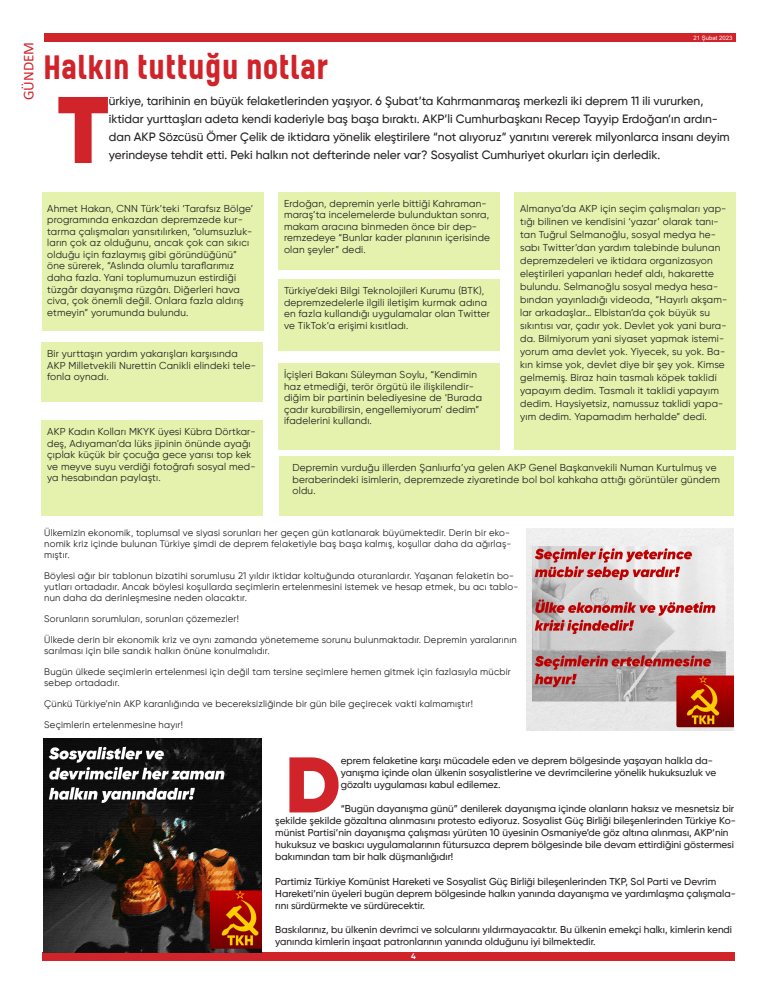
<style>
.page{position:relative;width:777px;height:993px;background:#fff}
.page>*{position:absolute;margin:0;border:0;box-sizing:border-box;transform-origin:0 0}
.t1{font:900 94.3px "Gilroy";color:#d1232a}
.t2{font:900 78.6px "Gilroy";color:#d1232a}
.t3{font:700 39px "Kelpt A1";color:#d1232a}
.t4{font:15px "Calibri";color:#d1232a}
.t5{font:500 12px/18px "Gilroy";color:#231f20}
.t6{font:10px/11.5px "Gilroy";letter-spacing:.02em;color:#231f20}
.t7{font:500 10px/12px "Gilroy";color:#231f20}
.t8{font:9.5px/11px "Gilroy";letter-spacing:.02em;color:#231f20}
.t9{font:700 8px "Gilroy";color:#fff}
.t10{font:6px "Arial";color:#fff}
</style>
<div class="page">
<div style="left:44px;top:33px;width:692px;height:9px;background:#d1232a"></div>
<div style="left:42px;top:952px;width:692px;height:8px;background:#d1232a"></div>
<img style="left:526px;top:528px;width:208px;height:201px">
<img style="left:43px;top:738px;width:218px;height:214px">
<div style="left:42px;top:192px;width:222px;height:138px;background:#e4f2ae"></div>
<div style="left:278px;top:192px;width:221px;height:77px;background:#e4f2ae"></div>
<div style="left:278px;top:279px;width:221px;height:72px;background:#e4f2ae"></div>
<div style="left:514px;top:192px;width:222px;height:257px;background:#e4f2ae"></div>
<div style="left:279px;top:456px;width:455px;height:59px;background:#e4f2ae"></div>
<div style="left:41px;top:342px;width:222px;height:60px;background:#e4f2ae"></div>
<div style="left:278px;top:363px;width:221px;height:86px;background:#e4f2ae"></div>
<div style="left:41px;top:420px;width:222px;height:95px;background:#e4f2ae"></div>
<h3 class="t4" style="left:18px;top:100px;width:60px;rotate:-90deg">GÜNDEM</h3>
<p class="t3" style="left:43px;top:45px;width:287px">Halkın tuttuğu notlar</p>
<p class="t10" style="left:693px;top:33px;width:41px">21 Şubat 2023</p>
<p class="t1" style="left:57px;top:70px;width:53px">T</p>
<p class="t5" style="left:109px;top:92px;width:622px">ürkiye, tarihinin en büyük felaketlerinden yaşıyor. 6 Şubat’ta Kahrmanmaraş merkezli iki deprem 11 ili vururken, iktidar yurttaşları adeta kendi kaderiyle baş başa bıraktı. AKP’li Cumhurbaşkanı Recep Tayyip Erdoğan’ın ardın&shy;dan AKP Sözcüsü Ömer Çelik de iktidara yönelik eleştirilere “not alıyoruz” yanıtını vererek milyonlarca insanı deyim yerindeyse tehdit etti. Peki halkın not defterinde neler var? Sosyalist Cumhuriyet okurları için derledik.</p>
<p class="t6" style="left:47px;top:202px;width:207px">Ahmet Hakan, CNN Türk’teki ‘Tarafsız Bölge’ programında enkazdan depremzede kur&shy;tarma çalışmaları yansıtılırken, “olumsuzluk&shy;ların çok az olduğunu, ancak çok can sıkıcı olduğu için fazlaymış gibi göründüğünü” öne sürerek, “Aslında olumlu taraflarımız daha fazla. Yani toplumumuzun estirdiği tüzgâr dayanışma rüzgârı. Diğerleri hava civa, çok önemli değil. Onlara fazla aldırış etmeyin” yorumunda bulundu.</p>
<p class="t6" style="left:47px;top:347px;width:210px">Bir yurttaşın yardım yakarışları karşısında<br>AKP Milletvekili Nurettin Canikli elindeki tele&shy;fonla oynadı.</p>
<p class="t6" style="left:47px;top:425px;width:210px">AKP Kadın Kolları MKYK üyesi Kübra Dörtkar&shy;deş, Adıyaman’da lüks jipinin önünde ayağı çıplak küçük bir çocuğa gece yarısı top kek ve meyve suyu verdiği fotoğrafı sosyal med&shy;ya hesabından paylaştı.</p>
<p class="t6" style="left:284px;top:197px;width:207px">Erdoğan, depremin yerle bittiği Kahraman&shy;maraş’ta incelemelerde bulunduktan sonra, makam aracına binmeden önce bir dep&shy;remzedeye “Bunlar kader planının içerisinde olan şeyler” dedi.</p>
<p class="t6" style="left:284px;top:284px;width:207px">Türkiye’deki Bilgi Teknolojileri Kurumu (BTK), depremzedelerle ilgili iletişim kurmak adına en fazla kullandığı uygulamalar olan Twitter ve TikTok’a erişimi kısıtladı.</p>
<p class="t6" style="left:284px;top:368px;width:199px">İçişleri Bakanı Süleyman Soylu, “Kendimin haz etmediği, terör örgütü ile ilişkilendir&shy;diğim bir partinin belediyesine de ‘Burada çadır kurabilirsin, engellemiyorum’ dedim” ifadelerini kullandı.</p>
<p class="t6" style="left:520px;top:202px;width:209px;line-height:13px">Almanya’da AKP için seçim çalışmaları yap&shy;tığı bilinen ve kendisini ‘yazar’ olarak tanı&shy;tan Tuğrul Selmanoğlu, sosyal medya he&shy;sabı Twitter’dan yardım talebinde bulunan depremzedeleri ve iktidara organizasyon eleştirileri yapanları hedef aldı, hakarette bulundu. Selmanoğlu sosyal medya hesa&shy;bından yayınladığı videoda, “Hayırlı akşam&shy;lar arkadaşlar… Elbistan’da çok büyük su sıkıntısı var, çadır yok. Devlet yok yani bura&shy;da. Bilmiyorum yani siyaset yapmak istemi&shy;yorum ama devlet yok. Yiyecek, su yok. Ba&shy;kın kimse yok, devlet diye bir şey yok. Kimse gelmemiş. Biraz hain tasmalı köpek taklidi yapayım dedim. Tasmalı it taklidi yapayım dedim. Haysiyetsiz, namussuz taklidi yapa&shy;yım dedim. Yapamadım herhalde” dedi.</p>
<p class="t6" style="left:292px;top:461px;width:429px">Depremin vurduğu illerden Şanlıurfa’ya gelen AKP Genel Başkanvekili Numan Kurtulmuş ve beraberindeki isimlerin, depremzede ziyaretinde bol bol kahkaha attığı görüntüler gündem oldu.</p>
<p class="t8" style="left:44px;top:526px;width:468px">Ülkemizin ekonomik, toplumsal ve siyasi sorunları her geçen gün katlanarak büyümektedir. Derin bir eko&shy;nomik kriz içinde bulunan Türkiye şimdi de deprem felaketiyle baş başa kalmış, koşullar daha da ağırlaş&shy;mıştır.</p>
<p class="t8" style="left:44px;top:569px;width:475px">Böylesi ağır bir tablonun bizatihi sorumlusu 21 yıldır iktidar koltuğunda oturanlardır. Yaşanan felaketin bo&shy;yutları ortadadır. Ancak böylesi koşullarda seçimlerin ertelenmesini istemek ve hesap etmek, bu acı tablo&shy;nun daha da derinleşmesine neden olacaktır.</p>
<p class="t8" style="left:44px;top:612px;width:196px">Sorunların sorumluları, sorunları çözemezler!</p>
<p class="t8" style="left:44px;top:633px;width:474px">Ülkede derin bir ekonomik kriz ve aynı zamanda yönetememe sorunu bulunmaktadır. Depremin yaralarının sarılması için bile sandık halkın önüne konulmalıdır.</p>
<p class="t8" style="left:44px;top:665px;width:468px">Bugün ülkede seçimlerin ertelenmesi için değil tam tersine seçimlere hemen gitmek için fazlasıyla mücbir sebep ortadadır.</p>
<p class="t8" style="left:44px;top:697px;width:430px">Çünkü Türkiye’nin AKP karanlığında ve becereksizliğinde bir gün bile geçirecek vakti kalmamıştır!</p>
<p class="t8" style="left:44px;top:718px;width:140px">Seçimlerin ertelenmesine hayır!</p>
<p class="t2" style="left:285px;top:734px;width:57px">D</p>
<p class="t7" style="left:341px;top:754px;width:377px">eprem felaketine karşı mücadele eden ve deprem bölgesinde yaşayan halkla da&shy;yanışma içinde olan ülkenin sosyalistlerine ve devrimcilerine yönelik hukuksuzluk ve gözaltı uygulaması kabul edilemez.</p>
<p class="t7" style="left:275px;top:802px;width:462px;text-indent:65px">“Bugün dayanışma günü” denilerek dayanışma içinde olanların haksız ve mesnetsiz bir şekilde şekilde gözaltına alınmasını protesto ediyoruz. Sosyalist Güç Birliği bileşenlerinden Türkiye Ko&shy;münist Partisi’nin dayanışma çalışması yürüten 10 üyesinin Osmaniye’de göz altına alınması, AKP’nin hukuksuz ve baskıcı uygulamalarının fütursuzca deprem bölgesinde bile devam ettirdiğini göstermesi bakımından tam bir halk düşmanlığıdır!</p>
<p class="t7" style="left:275px;top:874px;width:462px">Partimiz Türkiye Komünist Hareketi ve Sosyalist Güç Birliği bileşenlerinden TKP, Sol Parti ve Devrim<br>Hareketi’nin üyeleri bugün deprem bölgesinde halkın yanında dayanışma ve yardımlaşma çalışmala&shy;rını sürdürmekte ve sürdürecektir.</p>
<p class="t7" style="left:275px;top:922px;width:458px">Baskılarınız, bu ülkenin devrimci ve solcularını yıldırmayacaktır. Bu ülkenin emekçi halkı, kimlerin kendi yanında kimlerin inşaat patronlarının yanında olduğunu iyi bilmektedir.</p>
<p class="t9" style="left:411px;top:950px;width:6px">4</p>
</div>
